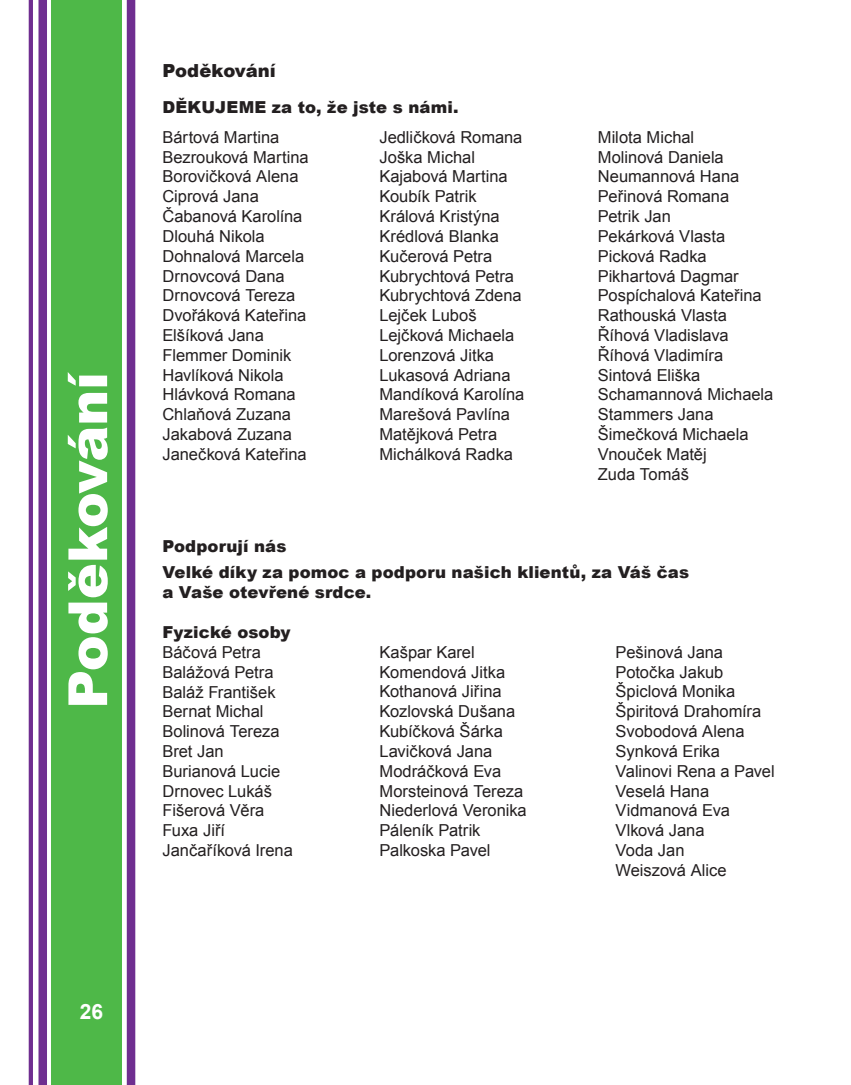
<style>
.page{position:relative;width:851px;height:1085px;background:#fff}
.page>*{position:absolute;margin:0;border:0;box-sizing:border-box;transform-origin:0 0}
.t1{font:900 54px "Arial";letter-spacing:-.005em;color:#fff}
.t2{font:700 21px "Arial";color:#fff}
.t3{font:900 18px "Arial";letter-spacing:.005em;color:#231f20}
.t4{font:16.5px/19.8px "Arial";letter-spacing:-.005em;color:#231f20}
.t5{font:900 16.5px/19.8px "Arial";letter-spacing:.005em;color:#231f20}
</style>
<div class="page">
<div style="left:52px;top:0;width:70px;height:1084px;background:#4eb848"></div>
<div style="left:38px;top:0;width:9px;height:1084px;background:#6f2e90"></div>
<div style="left:127px;top:0;width:8px;height:1084px;background:#6f2e90"></div>
<hr style="left:29px;top:0;width:4px;height:1084px;background:#6f2e90">
<h1 class="t1" style="left:49px;top:708px;width:338px;rotate:-90deg">Poděkování</h1>
<p class="t2" style="left:80px;top:997px;width:25px">26</p>
<p class="t3" style="left:162px;top:57px;width:115px">Poděkování</p>
<p class="t5" style="left:162px;top:96px;width:297px">DĚKUJEME za to, že jste s námi.</p>
<p class="t4" style="left:162px;top:127px;width:148px">Bártová Martina<br>Bezrouková Martina<br>Borovičková Alena<br>Ciprová Jana<br>Čabanová Karolína<br>Dlouhá Nikola<br>Dohnalová Marcela<br>Drnovcová Dana<br>Drnovcová Tereza<br>Dvořáková Kateřina<br>Elšíková Jana<br>Flemmer Dominik<br>Havlíková Nikola<br>Hlávková Romana<br>Chlaňová Zuzana<br>Jakabová Zuzana<br>Janečková Kateřina</p>
<p class="t5" style="left:162px;top:535px;width:125px">Podporují nás</p>
<p class="t4" style="left:379px;top:127px;width:146px">Jedličková Romana<br>Joška Michal<br>Kajabová Martina<br>Koubík Patrik<br>Králová Kristýna<br>Krédlová Blanka<br>Kučerová Petra<br>Kubrychtová Petra<br>Kubrychtová Zdena<br>Lejček Luboš<br>Lejčková Michaela<br>Lorenzová Jitka<br>Lukasová Adriana<br>Mandíková Karolína<br>Marešová Pavlína<br>Matějková Petra<br>Michálková Radka</p>
<p class="t4" style="left:597px;top:127px;width:177px">Milota Michal<br>Molinová Daniela<br>Neumannová Hana<br>Peřinová Romana<br>Petrik Jan<br>Pekárková Vlasta<br>Picková Radka<br>Pikhartová Dagmar<br>Pospíchalová Kateřina<br>Rathouská Vlasta<br>Říhová Vladislava<br>Říhová Vladimíra<br>Sintová Eliška<br>Schamannová Michaela<br>Stammers Jana<br>Šimečková Michaela<br>Vnouček Matěj<br>Zuda Tomáš</p>
<p class="t5" style="left:162px;top:561px;width:528px">Velké díky za pomoc a podporu našich klientů, za Váš čas a Vaše otevřené srdce.</p>
<p class="t5" style="left:162px;top:621px;width:130px">Fyzické osoby</p>
<p class="t4" style="left:162px;top:642px;width:132px">Báčová Petra<br>Balážová Petra<br>Baláž František<br>Bernat Michal<br>Bolinová Tereza<br>Bret Jan<br>Burianová Lucie<br>Drnovec Lukáš<br>Fišerová Věra<br>Fuxa Jiří<br>Jančaříková Irena</p>
<p class="t4" style="left:615px;top:642px;width:161px">Pešinová Jana<br>Potočka Jakub<br>Špiclová Monika<br>Špiritová Drahomíra<br>Svobodová Alena<br>Synková Erika<br>Valinovi Rena a Pavel<br>Veselá Hana<br>Vidmanová Eva<br>Vlková Jana<br>Voda Jan<br>Weiszová Alice</p>
<p class="t4" style="left:379px;top:642px;width:149px">Kašpar Karel<br>Komendová Jitka<br>Kothanová Jiřina<br>Kozlovská Dušana<br>Kubíčková Šárka<br>Lavičková Jana<br>Modráčková Eva<br>Morsteinová Tereza<br>Niederlová Veronika<br>Páleník Patrik<br>Palkoska Pavel</p>
</div>
